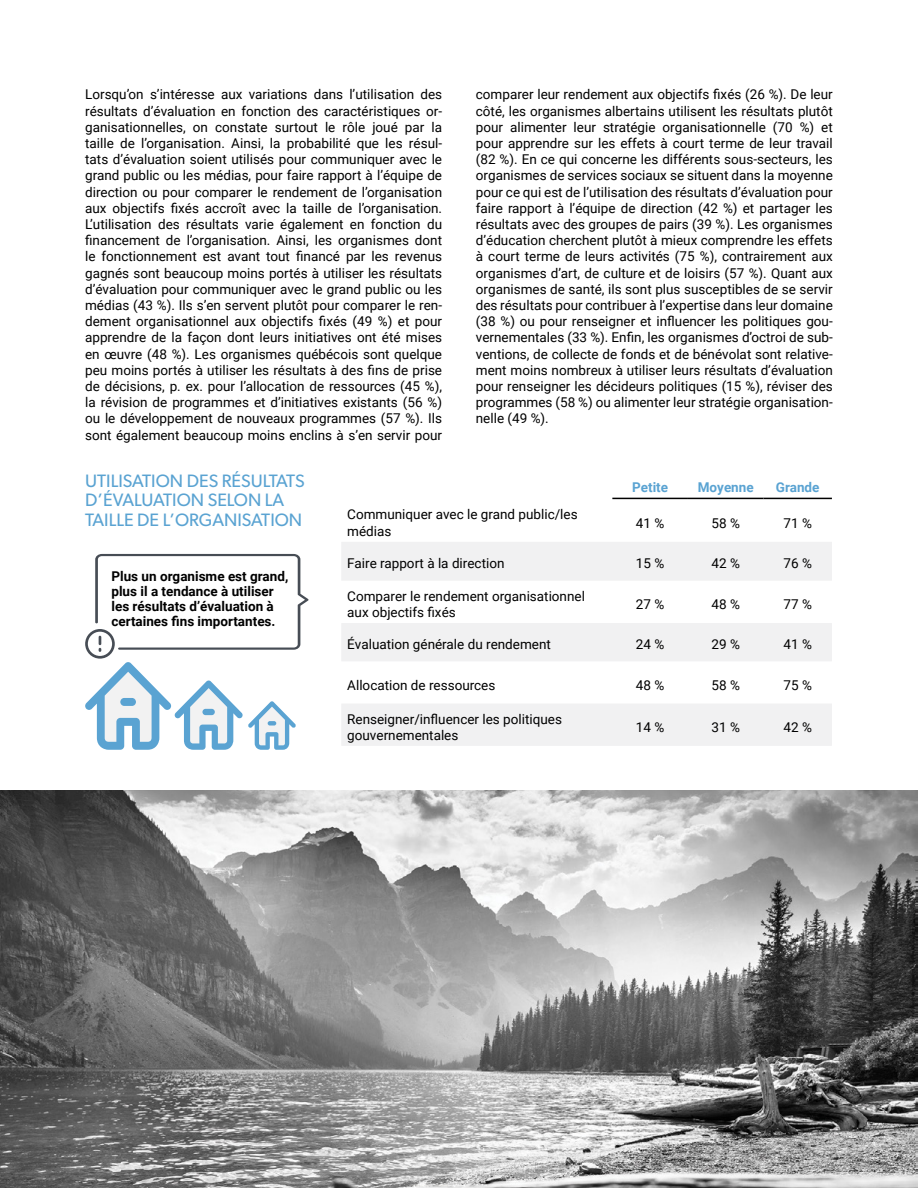
<style>
.page{position:relative;width:918px;height:1188px;background:#fff}
.page>*{position:absolute;margin:0;border:0;box-sizing:border-box;transform-origin:0 0}
.t1{font:18px/19.5px "Gibson";color:#5aa3d2}
.t2{font:13.5px/16.2px "Roboto";color:#000}
.t3{font:700 13.5px/15px "Roboto";color:#000}
.t4{font:700 13.5px "Roboto";color:#5aa3d2}
</style>
<div class="page">
<svg style="left:341px;top:542px;width:491px;height:204px;fill:#f1f1f2"></svg>
<hr style="left:612px;top:498px;width:76px;height:1px;background:#000">
<hr style="left:688px;top:498px;width:76px;height:1px;background:#000">
<hr style="left:764px;top:498px;width:68px;height:1px;background:#000">
<svg style="left:85px;top:554px;width:223px;height:196px"></svg>
<img style="left:0;top:791px;width:918px;height:397px">
<p class="t2" style="left:85px;top:86px;width:358px;text-align:justify">Lorsqu’on s’intéresse aux variations dans l’utilisation des résultats d’évaluation en fonction des caractéristiques or&shy;ganisationnelles, on constate surtout le rôle joué par la taille de l’organisation. Ainsi, la probabilité que les résul&shy;tats d’évaluation soient utilisés pour communiquer avec le grand public ou les médias, pour faire rapport à l’équipe de direction ou pour comparer le rendement de l’organisation aux objectifs fixés accroît avec la taille de l’organisation.<br>L’utilisation des résultats varie également en fonction du financement de l’organisation. Ainsi, les organismes dont le fonctionnement est avant tout financé par les revenus gagnés sont beaucoup moins portés à utiliser les résultats d’évaluation pour communiquer avec le grand public ou les médias (43 %). Ils s’en servent plutôt pour comparer le ren&shy;dement organisationnel aux objectifs fixés (49 %) et pour apprendre de la façon dont leurs initiatives ont été mises en œuvre (48 %). Les organismes québécois sont quelque peu moins portés à utiliser les résultats à des fins de prise de décisions, p. ex. pour l’allocation de ressources (45 %), la révision de programmes et d’initiatives existants (56 %) ou le développement de nouveaux programmes (57 %). Ils sont également beaucoup moins enclins à s’en servir pour</p>
<p class="t2" style="left:476px;top:86px;width:358px;text-align:justify">comparer leur rendement aux objectifs fixés (26 %). De leur côté, les organismes albertains utilisent les résultats plutôt pour alimenter leur stratégie organisationnelle (70 %) et pour apprendre sur les effets à court terme de leur travail (82 %). En ce qui concerne les différents sous-secteurs, les organismes de services sociaux se situent dans la moyenne pour ce qui est de l’utilisation des résultats d’évaluation pour faire rapport à l’équipe de direction (42 %) et partager les résultats avec des groupes de pairs (39 %). Les organismes d’éducation cherchent plutôt à mieux comprendre les effets à court terme de leurs activités (75 %), contrairement aux organismes d’art, de culture et de loisirs (57 %). Quant aux organismes de santé, ils sont plus susceptibles de se servir des résultats pour contribuer à l’expertise dans leur domaine (38 %) ou pour renseigner et influencer les politiques gou&shy;vernementales (33 %). Enfin, les organismes d’octroi de sub&shy;ventions, de collecte de fonds et de bénévolat sont relative&shy;ment moins nombreux à utiliser leurs résultats d’évaluation pour renseigner les décideurs politiques (15 %), réviser des programmes (58 %) ou alimenter leur stratégie organisation&shy;nelle (49 %).</p>
<p class="t4" style="left:632px;top:478px;width:38px">Petite</p>
<p class="t4" style="left:698px;top:478px;width:57px">Moyenne</p>
<p class="t4" style="left:776px;top:478px;width:45px">Grande</p>
<p class="t2" style="left:347px;top:506px;width:232px">Communiquer avec le grand public/les médias</p>
<p class="t2" style="left:636px;top:514px;width:30px">41 %</p>
<p class="t2" style="left:712px;top:514px;width:30px">58 %</p>
<p class="t2" style="left:784px;top:514px;width:30px">71 %</p>
<p class="t2" style="left:347px;top:555px;width:159px">Faire rapport à la direction</p>
<p class="t2" style="left:636px;top:555px;width:30px">15 %</p>
<p class="t2" style="left:712px;top:555px;width:30px">42 %</p>
<p class="t2" style="left:784px;top:555px;width:30px">76 %</p>
<p class="t2" style="left:347px;top:587px;width:239px">Comparer le rendement organisationnel aux objectifs fixés</p>
<p class="t2" style="left:636px;top:596px;width:30px">27 %</p>
<p class="t2" style="left:712px;top:596px;width:30px">48 %</p>
<p class="t2" style="left:784px;top:596px;width:30px">77 %</p>
<p class="t2" style="left:347px;top:636px;width:205px">Évaluation générale du rendement</p>
<p class="t2" style="left:636px;top:636px;width:30px">24 %</p>
<p class="t2" style="left:712px;top:636px;width:30px">29 %</p>
<p class="t2" style="left:784px;top:636px;width:30px">41 %</p>
<p class="t2" style="left:347px;top:676px;width:150px">Allocation de ressources</p>
<p class="t2" style="left:636px;top:676px;width:30px">48 %</p>
<p class="t2" style="left:712px;top:676px;width:30px">58 %</p>
<p class="t2" style="left:784px;top:676px;width:30px">75 %</p>
<p class="t2" style="left:347px;top:710px;width:216px">Renseigner/influencer les politiques gouvernementales</p>
<p class="t2" style="left:636px;top:718px;width:30px">14 %</p>
<p class="t2" style="left:712px;top:718px;width:30px">31 %</p>
<p class="t2" style="left:784px;top:718px;width:30px">42 %</p>
<h1 class="t1" style="left:85px;top:470px;width:221px">UTILISATION DES RÉSULTATS<br>D’ÉVALUATION SELON LA<br>TAILLE DE L’ORGANISATION</h1>
<p class="t3" style="left:111px;top:568px;width:178px">Plus un organisme est grand, plus il a tendance à utiliser les résultats d’évaluation à certaines fins importantes.</p>
</div>
